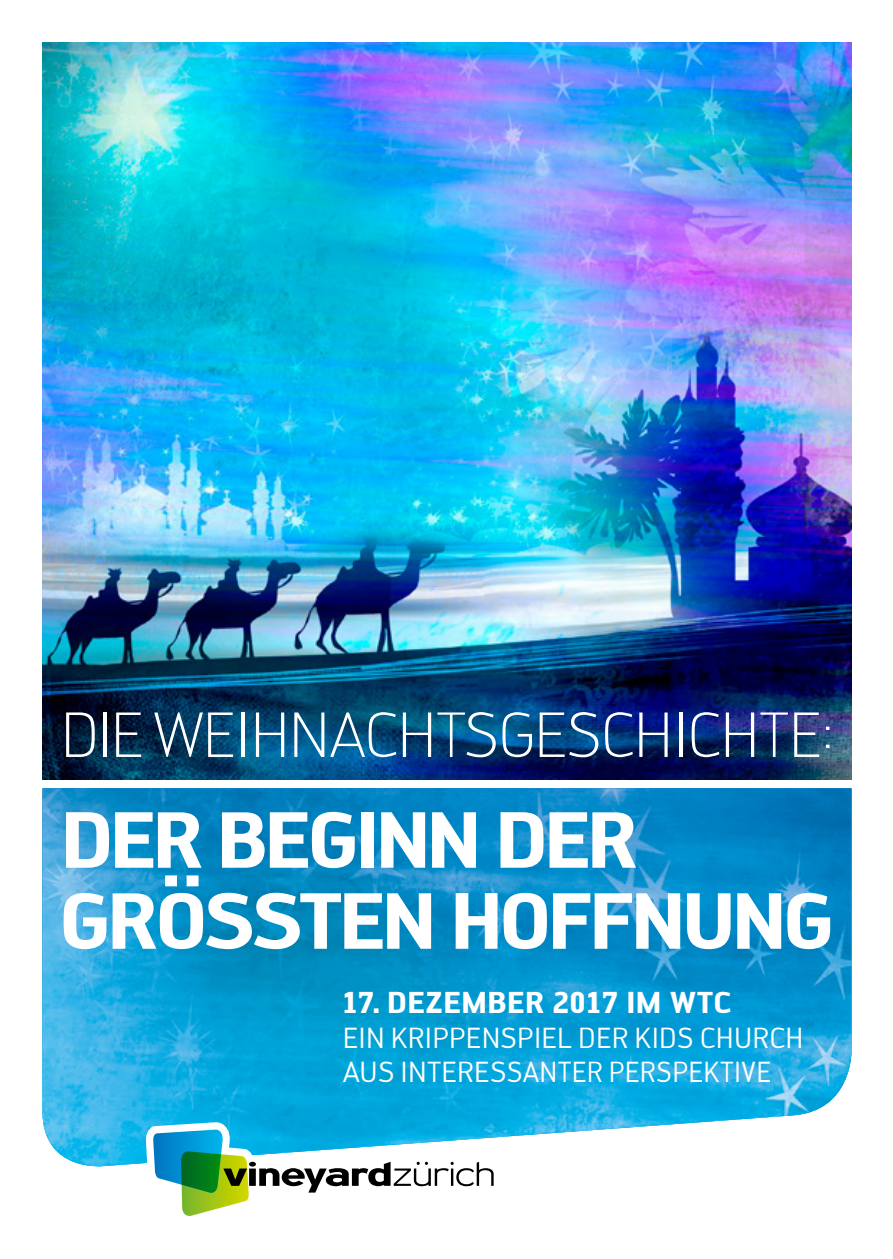
<style>
.page{position:relative;width:893px;height:1259px;background:#fff}
.page>*{position:absolute;margin:0;border:0;box-sizing:border-box;transform-origin:0 0}
.Haupttitel{font:700 78px/81px "Engel";letter-spacing:-.025em;color:#fff}
.Haupttitel-2{font:300 62.4px "Engel";letter-spacing:.01em;color:#fff}
.RubrikenTitel{font:700 29.7px "Engel";letter-spacing:.04em;color:#fff;scale:.96 1}
.RubrikenTitel-2{font:28.5px "Engel";letter-spacing:.03em;color:#fff}
</style>
<div class="page">
<img style="left:43px;top:788px;width:808px;height:378px">
<img style="left:43px;top:43px;width:808px;height:737px">
<svg style="left:138px;top:1113px;width:356px;height:103px"></svg>
<p class="Haupttitel-2" style="left:62px;top:699px;width:774px">DIE WEIHNACHTSGESCHICHTE:</p>
<p class="Haupttitel" style="left:60px;top:798px;width:775px">DER BEGINN DER<br>GRÖSSTEN HOFFNUNG</p>
<p class="RubrikenTitel" style="left:343px;top:985px;width:406px">17. DEZEMBER 2017 IM WTC</p>
<p class="RubrikenTitel-2" style="left:343px;top:1021px;width:461px">EIN KRIPPENSPIEL DER KIDS CHURCH</p>
<p class="RubrikenTitel-2" style="left:343px;top:1055px;width:429px">AUS INTERESSANTER PERSPEKTIVE</p>
</div>
